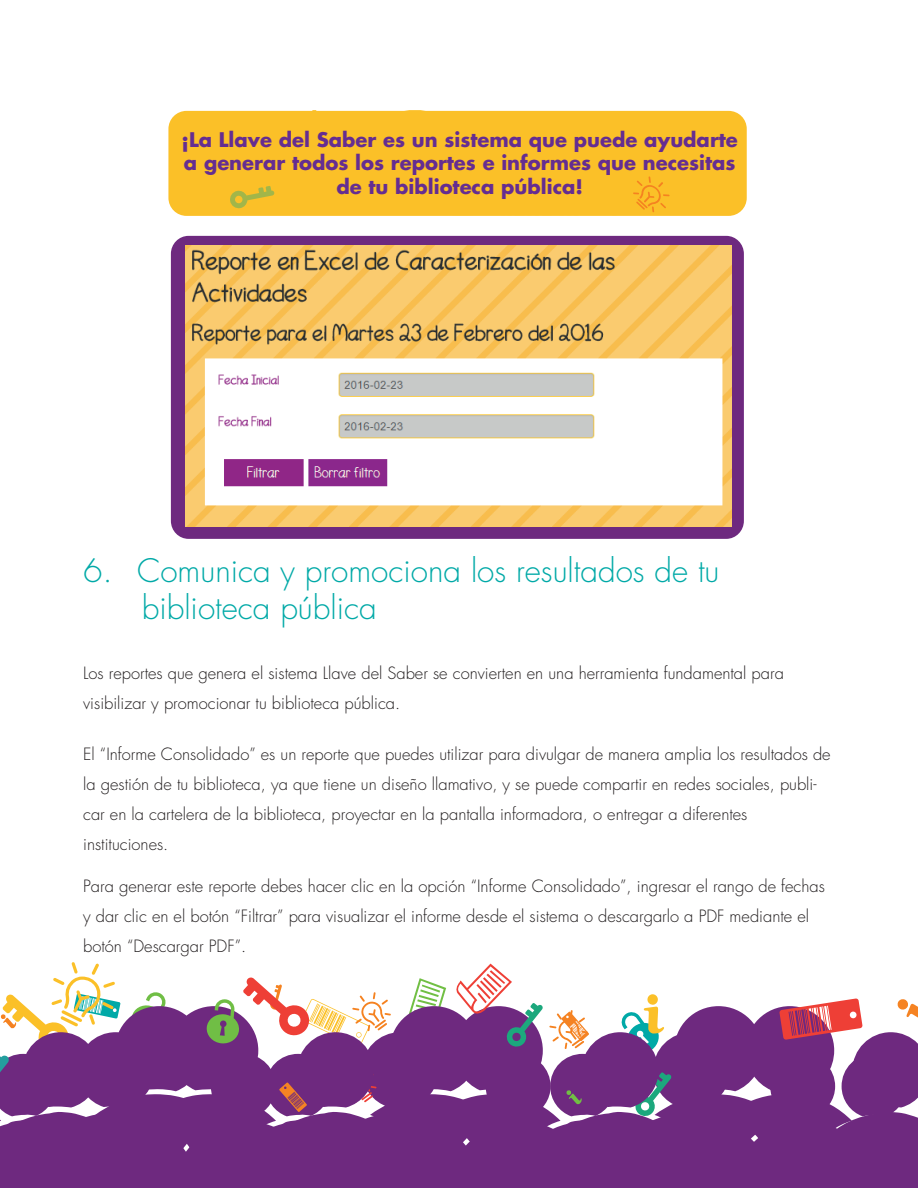
<style>
.page{position:relative;width:918px;height:1188px;background:#fff}
.page>*{position:absolute;margin:0;border:0;box-sizing:border-box;transform-origin:0 0}
.t1{font:300 31.5px/37.8px "Futura";color:#00a9a7}
.t2{font:700 19.65px/23.5px "Futura";color:#652d91;text-align:center}
.t3{font:300 16.5px/30px "Futura";color:#231f20}
</style>
<div class="page">
<div style="left:171px;top:236px;width:573px;height:303px;background:#6e297f;border-radius:18px"></div>
<svg style="left:0;top:962px;width:918px;height:226px"></svg>
<div style="left:168px;top:111px;width:579px;height:105px;background:#fbc028;border-radius:18px"></div>
<svg style="left:291px;top:110px;width:379px;height:103px"></svg>
<svg style="left:230px;top:186px;width:44px;height:22px"></svg>
<img style="left:186px;top:246px;width:545px;height:280px">
<p class="t2" style="left:182px;top:127px;width:558px">¡La Llave del Saber es un sistema que puede ayudarte a generar todos los reportes e informes que necesitas de tu biblioteca pública!</p>
<h1 class="t1" style="left:142px;top:552px;width:579px;text-indent:-59px">6. Comunica y promociona los resultados de tu biblioteca pública</h1>
<p class="t3" style="left:83px;top:659px;width:702px">Los reportes que genera el sistema Llave del Saber se convierten en una herramienta fundamental para visibilizar y promocionar tu biblioteca pública.</p>
<p class="t3" style="left:83px;top:740px;width:749px">El “Informe Consolidado” es un reporte que puedes utilizar para divulgar de manera amplia los resultados de la gestión de tu biblioteca, ya que tiene un diseño llamativo, y se puede compartir en redes sociales, publi&shy;car en la cartelera de la biblioteca, proyectar en la pantalla informadora, o entregar a diferentes instituciones.</p>
<p class="t3" style="left:83px;top:872px;width:743px">Para generar este reporte debes hacer clic en la opción “Informe Consolidado”, ingresar el rango de fechas y dar clic en el botón “Filtrar” para visualizar el informe desde el sistema o descargarlo a PDF mediante el botón “Descargar PDF”.</p>
</div>
